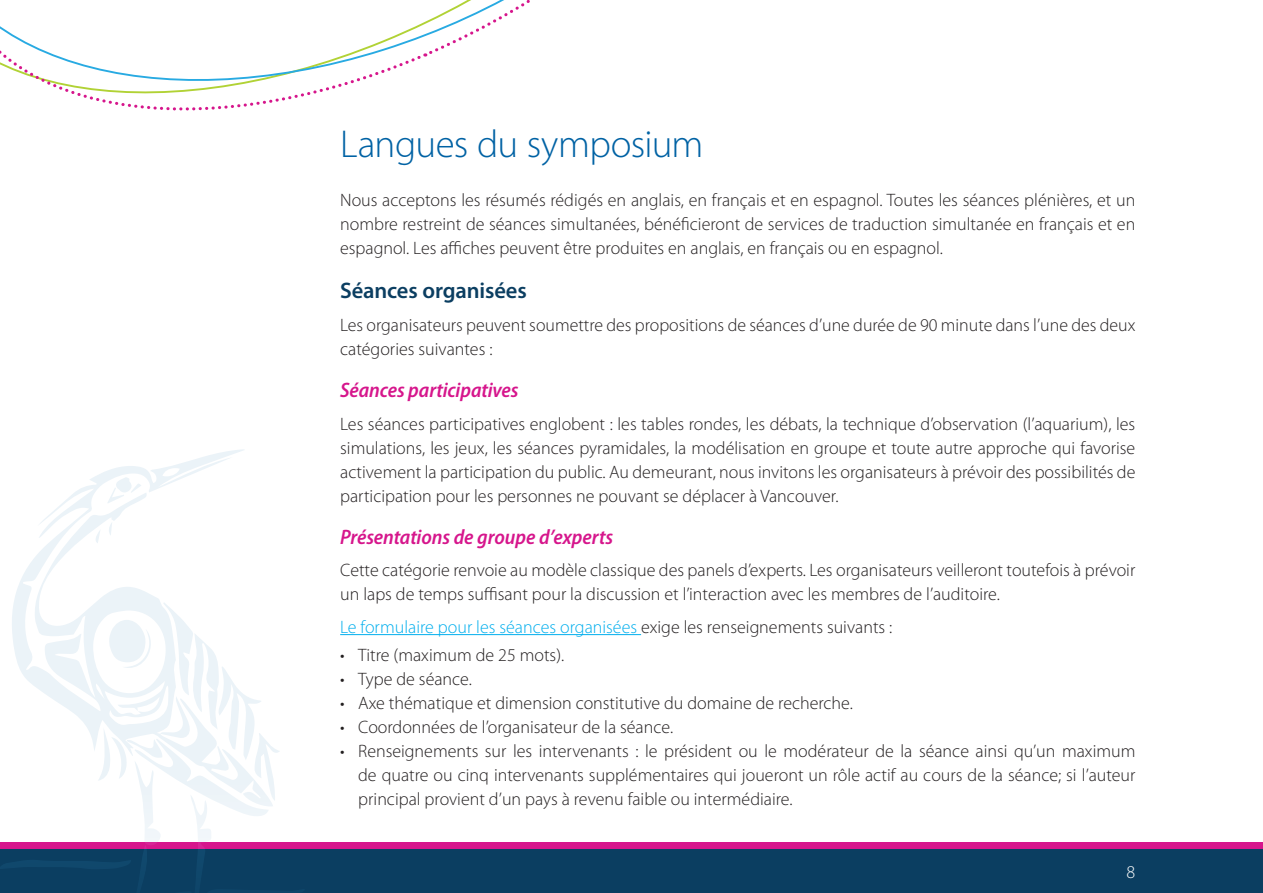
<style>
.page{position:relative;width:1263px;height:893px;background:#fff}
.page>*{position:absolute;margin:0;border:0;box-sizing:border-box;transform-origin:0 0}
.t1{font:300 39px "Myriad Pro";letter-spacing:-.02em;color:#0062a4}
.t2{font:600 22.5px "Myriad Pro";letter-spacing:-.005em;color:#0b3e61}
.t3{font:italic 600 semi-condensed 21px "Myriad Pro";color:#d6168c}
.t4{font:300 18px/24px "Myriad Pro";color:#231f20;text-align:justify}
.t5{font:300 18px "Myriad Pro";color:#00aeed}
.t6{font:300 18px "Myriad Pro";color:#fff}
.s1{color:#231f20}
</style>
<div class="page">
<div style="left:0;top:844px;width:1263px;height:49px;background:#0b3e61"></div>
<div style="left:0;top:842px;width:1263px;height:6px;background:#d6168c"></div>
<svg style="left:0;top:22px;width:425px;height:89px"></svg>
<svg style="left:425px;top:0;width:105px;height:57px"></svg>
<svg style="left:14px;top:449px;width:230px;height:153px"></svg>
<svg style="left:107px;top:477px;width:35px;height:26px"></svg>
<svg style="left:94px;top:529px;width:7px;height:14px"></svg>
<svg style="left:108px;top:522px;width:4px;height:14px"></svg>
<svg style="left:0;top:602px;width:305px;height:269px"></svg>
<hr style="left:340px;top:634px;width:301px;height:1px;background:#00aeed">
<h1 class="t1" style="left:340px;top:120px;width:365px">Langues du symposium</h1>
<p class="t4" style="left:340px;top:188px;width:797px">Nous acceptons les résumés rédigés en anglais, en français et en espagnol. Toutes les séances plénières, et un nombre restreint de séances simultanées, bénéficieront de services de traduction simultanée en français et en espagnol. Les affiches peuvent être produites en anglais, en français ou en espagnol.</p>
<p class="t2" style="left:340px;top:276px;width:188px">Séances organisées</p>
<p class="t4" style="left:340px;top:313px;width:797px">Les organisateurs peuvent soumettre des propositions de séances d’une durée de 90 minute dans l’une des deux catégories suivantes :</p>
<p class="t3" style="left:340px;top:379px;width:180px">Séances participatives</p>
<p class="t4" style="left:340px;top:411px;width:797px">Les séances participatives englobent : les tables rondes, les débats, la technique d’observation (l’aquarium), les simulations, les jeux, les séances pyramidales, la modélisation en groupe et toute autre approche qui favorise activement la participation du public. Au demeurant, nous invitons les organisateurs à prévoir des possibilités de participation pour les personnes ne pouvant se déplacer à Vancouver.</p>
<p class="t3" style="left:340px;top:525px;width:274px">Présentations de groupe d’experts</p>
<p class="t4" style="left:340px;top:558px;width:797px">Cette catégorie renvoie au modèle classique des panels d’experts. Les organisateurs veilleront toutefois à prévoir un laps de temps suffisant pour la discussion et l’interaction avec les membres de l’auditoire.</p>
<p class="t5" style="left:340px;top:616px;width:554px">Le formulaire pour les séances organisées <span class="s1">exige les renseignements suivants :</span></p>
<p class="t4" style="left:340px;top:643px;width:224px">• Titre (maximum de 25 mots).</p>
<p class="t4" style="left:340px;top:667px;width:132px">• Type de séance.</p>
<p class="t4" style="left:340px;top:691px;width:513px">• Axe thématique et dimension constitutive du domaine de recherche.</p>
<p class="t4" style="left:340px;top:715px;width:333px">• Coordonnées de l’organisateur de la séance.</p>
<p class="t4" style="left:358px;top:739px;width:779px;text-indent:-18px">• Renseignements sur les intervenants : le président ou le modérateur de la séance ainsi qu’un maximum de quatre ou cinq intervenants supplémentaires qui joueront un rôle actif au cours de la séance; si l’auteur principal provient d’un pays à revenu faible ou intermédiaire.</p>
<p class="t6" style="left:1126px;top:861px;width:10px">8</p>
</div>
